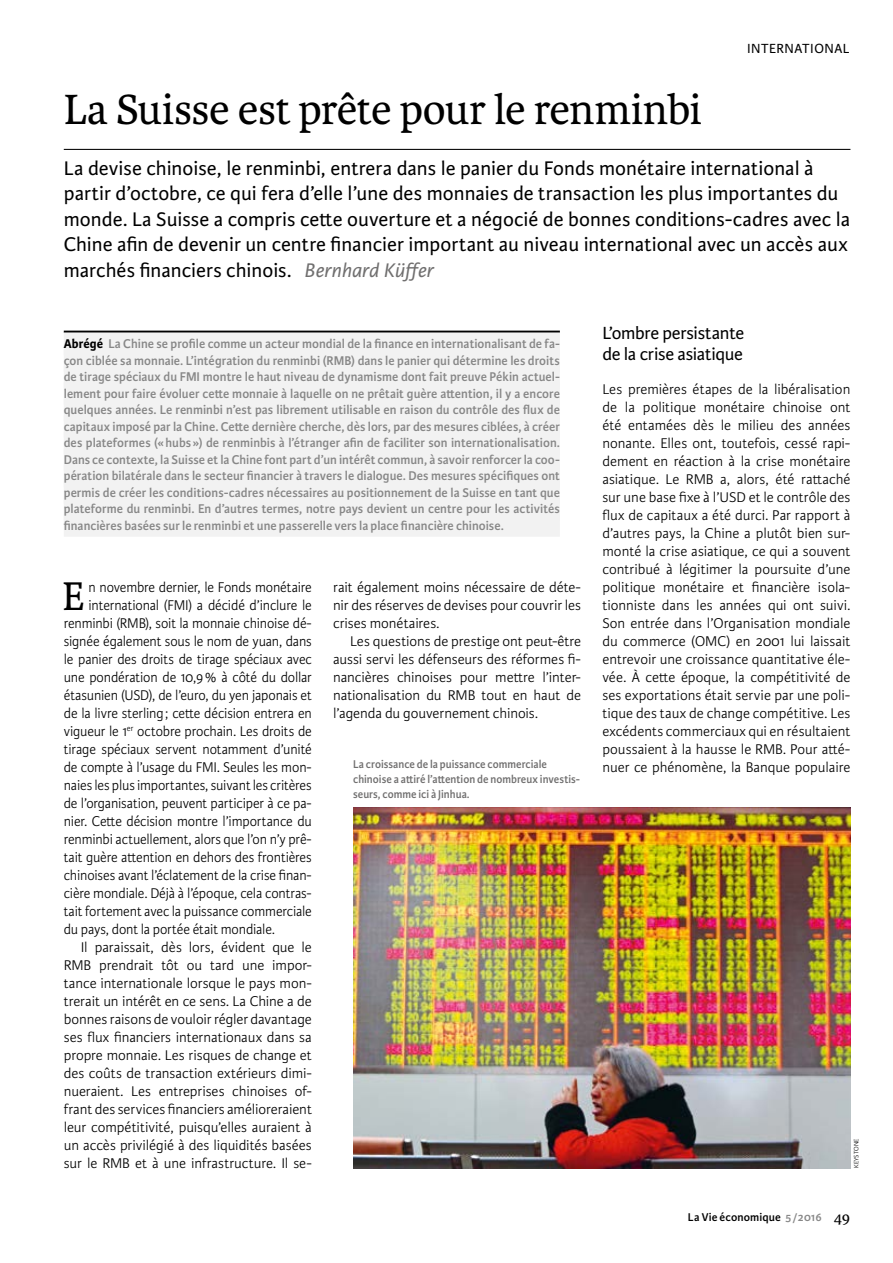
<style>
.page{position:relative;width:893px;height:1263px;background:#fff}
.page>*{position:absolute;margin:0;border:0;box-sizing:border-box;transform-origin:0 0}
.t1{font:45px "Karmina";letter-spacing:-.01em;color:#000}
.t2{font:42.75px "Karmina";color:#000;scale:.95 1}
.t3{font:21px/25.5px "Karmina Sans";letter-spacing:.005em;color:#000}
.t4{font:18.75px/21px "Karmina Sans";letter-spacing:-.015em;color:#000}
.t5{font:300 15px/18px "Karmina Sans";letter-spacing:-.005em;color:#000;text-align:justify}
.t6{font:300 15px "Karmina Sans";letter-spacing:-.005em;color:#000;scale:.95 1}
.t7{font:14.1px "Karmina Sans";letter-spacing:.04em;color:#000}
.t8{font:600 13.5px/16.5px "Karmina Sans";color:#878787;text-align:justify}
.t9{font:600 12px/15px "Karmina Sans";color:#706f6f;scale:.95 1}
.t10{font:600 12px "Karmina Sans";letter-spacing:.01em;color:#000}
.t11{font:300 6.75px "Karmina Sans";letter-spacing:.01em;color:#000}
.s1{font-style:italic;color:#706f6f}
.s2{font-weight:700;color:#000}
.s3{color:#878787}
.s4{font-family:"Karmina";font-weight:400;font-size:16.5px}
</style>
<div class="page">
<hr style="left:64px;top:149px;width:786px;height:1px;background:#000">
<hr style="left:64px;top:331px;width:496px;height:2px;background:#000">
<div style="left:64px;top:333px;width:496px;height:22px;background:#f2f2f2"></div>
<div style="left:64px;top:349px;width:496px;height:23px;background:#f2f2f2"></div>
<div style="left:64px;top:366px;width:496px;height:22px;background:#f2f2f2"></div>
<div style="left:64px;top:382px;width:496px;height:23px;background:#f2f2f2"></div>
<div style="left:64px;top:399px;width:496px;height:22px;background:#f2f2f2"></div>
<div style="left:64px;top:415px;width:496px;height:23px;background:#f2f2f2"></div>
<div style="left:64px;top:432px;width:496px;height:22px;background:#f2f2f2"></div>
<div style="left:64px;top:448px;width:496px;height:23px;background:#f2f2f2"></div>
<div style="left:64px;top:465px;width:496px;height:22px;background:#f2f2f2"></div>
<div style="left:64px;top:481px;width:496px;height:23px;background:#f2f2f2"></div>
<div style="left:64px;top:498px;width:496px;height:22px;background:#f2f2f2"></div>
<div style="left:64px;top:514px;width:496px;height:23px;background:#f2f2f2"></div>
<img style="left:354px;top:808px;width:496px;height:360px">
<p class="t7" style="left:747px;top:41px;width:104px">INTERNATIONAL</p>
<h1 class="t1" style="left:64px;top:84px;width:639px">La Suisse est prête pour le renminbi</h1>
<p class="t3" style="left:64px;top:155px;width:788px">La devise chinoise, le renminbi, entrera dans le panier du Fonds monétaire international à partir d’octobre, ce qui fera d’elle l’une des monnaies de transaction les plus importantes du monde. La Suisse a compris cette ouverture et a négocié de bonnes conditions-cadres avec la Chine afin de devenir un centre financier important au niveau international avec un accès aux marchés financiers chinois. <span class="s1">Bernhard Küffer</span></p>
<p class="t8" style="left:64px;top:336px;width:498px"><span class="s2">Abrégé</span> La Chine se profile comme un acteur mondial de la finance en internationalisant de fa&shy;çon ciblée sa monnaie. L’intégration du renminbi (RMB) dans le panier qui détermine les droits de tirage spéciaux du FMI montre le haut niveau de dynamisme dont fait preuve Pékin actuel&shy;lement pour faire évoluer cette monnaie à laquelle on ne prêtait guère attention, il y a encore quelques années. Le renminbi n’est pas librement utilisable en raison du contrôle des flux de capitaux imposé par la Chine. Cette dernière cherche, dès lors, par des mesures ciblées, à créer des plateformes («hubs») de renminbis à l’étranger afin de faciliter son internationalisation.<br>Dans ce contexte, la Suisse et la Chine font part d’un intérêt commun, à savoir renforcer la coo&shy;pération bilatérale dans le secteur financier à travers le dialogue. Des mesures spécifiques ont permis de créer les conditions-cadres nécessaires au positionnement de la Suisse en tant que plateforme du renminbi. En d’autres termes, notre pays devient un centre pour les activités financières basées sur le renminbi et une passerelle vers la place financière chinoise.</p>
<h2 class="t2" style="left:62px;top:572px;width:24px">E</h2>
<p class="t6" style="left:88px;top:579px;width:237px">n novembre dernier, le Fonds monétaire</p>
<p class="t6" style="left:88px;top:597px;width:237px">international (FMI) a décidé d’inclure le</p>
<p class="t6" style="left:64px;top:615px;width:263px">renminbi (RMB), soit la monnaie chinoise dé-</p>
<p class="t6" style="left:64px;top:633px;width:263px">signée également sous le nom de yuan, dans</p>
<p class="t6" style="left:64px;top:651px;width:263px">le panier des droits de tirage spéciaux avec</p>
<p class="t6" style="left:64px;top:669px;width:263px">une pondération de 10,9% à côté du dollar</p>
<p class="t6" style="left:64px;top:687px;width:263px">étasunien (USD), de l’euro, du yen japonais et</p>
<p class="t6" style="left:64px;top:705px;width:263px">de la livre sterling; cette décision entrera en</p>
<p class="t6" style="left:64px;top:723px;width:263px">vigueur le 1<sup>er</sup> octobre prochain. Les droits de</p>
<p class="t6" style="left:64px;top:741px;width:263px">tirage spéciaux servent notamment d’unité</p>
<p class="t6" style="left:64px;top:759px;width:263px">de compte à l’usage du FMI. Seules les mon-</p>
<p class="t6" style="left:64px;top:777px;width:263px">naies les plus importantes, suivant les critères</p>
<p class="t6" style="left:64px;top:795px;width:263px">de l’organisation, peuvent participer à ce pa-</p>
<p class="t6" style="left:64px;top:813px;width:263px">nier. Cette décision montre l’importance du</p>
<p class="t6" style="left:64px;top:831px;width:263px">renminbi actuellement, alors que l’on n’y prê-</p>
<p class="t6" style="left:64px;top:849px;width:263px">tait guère attention en dehors des frontières</p>
<p class="t6" style="left:64px;top:867px;width:263px">chinoises avant l’éclatement de la crise finan-</p>
<p class="t6" style="left:64px;top:885px;width:263px">cière mondiale. Déjà à l’époque, cela contras-</p>
<p class="t6" style="left:64px;top:903px;width:263px">tait fortement avec la puissance commerciale</p>
<p class="t6" style="left:64px;top:921px;width:224px">du pays, dont la portée était mondiale.</p>
<p class="t5" style="left:81px;top:938px;width:233px">Il paraissait, dès lors, évident que le</p>
<p class="t5" style="left:64px;top:956px;width:250px">RMB prendrait tôt ou tard une impor-</p>
<p class="t5" style="left:64px;top:974px;width:250px">tance internationale lorsque le pays mon-</p>
<p class="t5" style="left:64px;top:992px;width:250px">trerait un intérêt en ce sens. La Chine a de</p>
<p class="t5" style="left:64px;top:1010px;width:250px">bonnes raisons de vouloir régler davantage</p>
<p class="t5" style="left:64px;top:1028px;width:250px">ses flux financiers internationaux dans sa</p>
<p class="t5" style="left:64px;top:1046px;width:250px">propre monnaie. Les risques de change et</p>
<p class="t5" style="left:64px;top:1064px;width:250px">des coûts de transaction extérieurs dimi-</p>
<p class="t5" style="left:64px;top:1082px;width:250px">nueraient. Les entreprises chinoises of-</p>
<p class="t5" style="left:64px;top:1100px;width:250px">frant des services financiers amélioreraient</p>
<p class="t5" style="left:64px;top:1118px;width:250px">leur compétitivité, puisqu’elles auraient à</p>
<p class="t5" style="left:64px;top:1136px;width:250px">un accès privilégié à des liquidités basées</p>
<p class="t5" style="left:64px;top:1154px;width:250px">sur le RMB et à une infrastructure. Il se-</p>
<p class="t5" style="left:333px;top:578px;width:250px">rait également moins nécessaire de déte&shy;nir des réserves de devises pour couvrir les crises monétaires.</p>
<p class="t5" style="left:333px;top:632px;width:250px;text-indent:17px">Les questions de prestige ont peut-être aussi servi les défenseurs des réformes fi&shy;nancières chinoises pour mettre l’inter&shy;nationalisation du RMB tout en haut de l’agenda du gouvernement chinois.</p>
<p class="t9" style="left:353px;top:756px;width:240px">La croissance de la puissance commerciale chinoise a attiré l’attention de nombreux investis&shy;seurs, comme ici à Jinhua.</p>
<p class="t4" style="left:602px;top:323px;width:143px">L’ombre persistante de la crise asiatique</p>
<p class="t5" style="left:602px;top:380px;width:250px">Les premières étapes de la libéralisation de la politique monétaire chinoise ont été entamées dès le milieu des années nonante. Elles ont, toutefois, cessé rapi&shy;dement en réaction à la crise monétaire asiatique. Le RMB a, alors, été rattaché sur une base fixe à l’USD et le contrôle des flux de capitaux a été durci. Par rapport à d’autres pays, la Chine a plutôt bien sur&shy;monté la crise asiatique, ce qui a souvent contribué à légitimer la poursuite d’une politique monétaire et financière isola&shy;tionniste dans les années qui ont suivi.<br>Son entrée dans l’Organisation mondiale du commerce (OMC) en 2001 lui laissait entrevoir une croissance quantitative éle&shy;vée. À cette époque, la compétitivité de ses exportations était servie par une poli&shy;tique des taux de change compétitive. Les excédents commerciaux qui en résultaient poussaient à la hausse le RMB. Pour atté&shy;nuer ce phénomène, la Banque populaire</p>
<p class="t11" style="left:853px;top:1168px;width:31px;rotate:-90deg">KEYSTONE</p>
<p class="t10" style="left:688px;top:1210px;width:164px">La Vie économique <span class="s3">5/2016</span> <span class="s4">49</span></p>
</div>
